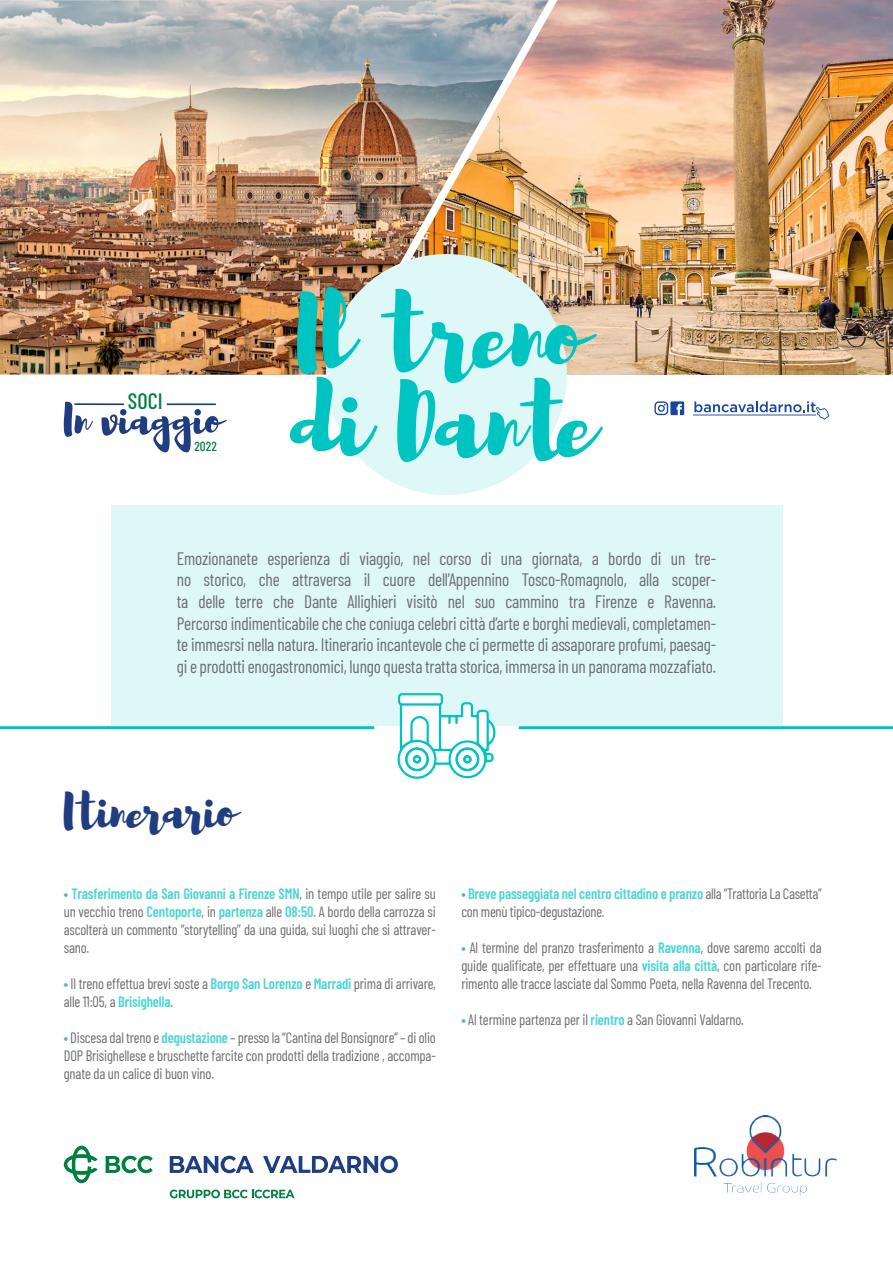
<style>
.page{position:relative;width:893px;height:1263px;background:#fff}
.page>*{position:absolute;margin:0;border:0;box-sizing:border-box;transform-origin:0 0}
.t1{font:101.25px/88.8px "Brusher";color:#00c4c2}
.t2{font:48px "Brusher";color:#1f3d80}
.t3{font:500 22.2px "Barlow Condensed";color:#008040}
.t4{font:18px/21.6px "Barlow Condensed";letter-spacing:-.01em;color:#6c6d70;text-align:justify;scale:.96 1}
.t5{font:15px/18px "Barlow Condensed";letter-spacing:-.01em;color:#6c6d70;text-align:justify;scale:.96 1}
.t6{font:500 13.2px "Barlow Condensed";color:#008040}
.s1{font-weight:600;color:#4db2d4}
.s2{font-weight:600;color:#4dd6d4}
</style>
<div class="page">
<div style="left:111px;top:506px;width:671px;height:220px;background:#def7f7"></div>
<img style="left:570px;top:0;width:323px;height:374px">
<img style="left:694px;top:1115px;width:142px;height:81px">
<img style="left:0;top:0;width:326px;height:374px">
<img style="left:326px;top:0;width:244px;height:394px">
<hr style="left:0;top:726px;width:374px;height:3px;background:#00c4c2">
<hr style="left:519px;top:726px;width:374px;height:3px;background:#00c4c2">
<svg style="left:397px;top:693px;width:99px;height:86px"></svg>
<svg style="left:170px;top:1156px;width:84px;height:17px"></svg>
<svg style="left:263px;top:1156px;width:135px;height:17px"></svg>
<svg style="left:170px;top:1189px;width:125px;height:9px"></svg>
<svg style="left:106px;top:1156px;width:47px;height:17px"></svg>
<svg style="left:64px;top:1146px;width:34px;height:37px"></svg>
<div style="left:326px;top:254px;width:241px;height:241px;background:#def7f7;border-radius:50%"></div>
<svg style="left:64px;top:402px;width:29px;height:35px"></svg>
<svg style="left:102px;top:409px;width:125px;height:43px"></svg>
<hr style="left:74px;top:403px;width:50px;height:2px;background:#1f3d80">
<hr style="left:167px;top:403px;width:49px;height:2px;background:#1f3d80">
<svg style="left:693px;top:401px;width:136px;height:18px"></svg>
<svg style="left:654px;top:401px;width:30px;height:14px"></svg>
<h3 class="t3" style="left:128px;top:385px;width:36px">SOCI</h3>
<p class="t6" style="left:194px;top:437px;width:24px">2022</p>
<h1 class="t1" style="left:290px;top:302px;width:307px">Il treno di Dante</h1>
<p class="t4" style="left:177px;top:546px;width:563px">Emozionanete esperienza di viaggio, nel corso di una giornata, a bordo di un tre&shy;no storico, che attraversa il cuore dell’Appennino Tosco-Romagnolo, alla scoper&shy;ta delle terre che Dante Allighieri visitò nel suo cammino tra Firenze e Ravenna.<br>Percorso indimenticabile che che coniuga celebri città d’arte e borghi medievali, completamen&shy;te immesrsi nella natura. Itinerario incantevole che ci permette di assaporare profumi, paesag&shy;gi e prodotti enogastronomici, lungo questa tratta storica, immersa in un panorama mozzafiato.</p>
<p class="t2" style="left:64px;top:785px;width:174px">Itinerario</p>
<p class="t5" style="left:64px;top:883px;width:389px"><span class="s1">•</span> <span class="s2">Trasferimento da San Giovanni a Firenze SMN</span>, in tempo utile per salire su un vecchio treno <span class="s2">Centoporte</span>, in <span class="s2">partenza</span> alle <span class="s2">08:50</span>. A bordo della carrozza si ascolterà un commento “storytelling” da una guida, sui luoghi che si attraver&shy;sano.</p>
<p class="t5" style="left:64px;top:973px;width:389px"><span class="s1">•</span> Il treno effettua brevi soste a <span class="s2">Borgo San Lorenzo</span> e <span class="s2">Marradi</span> prima di arrivare, alle 11:05, a <span class="s2">Brisighella</span>.</p>
<p class="t5" style="left:64px;top:1027px;width:389px"><span class="s1">•</span> Discesa dal treno e <span class="s2">degustazione</span> – presso la “Cantina del Bonsignore” – di olio DOP Brisighellese e bruschette farcite con prodotti della tradizione , accompa&shy;gnate da un calice di buon vino.</p>
<p class="t5" style="left:461px;top:883px;width:377px"><span class="s1">•</span> <span class="s2">Breve passeggiata nel centro cittadino e pranzo</span> alla “Trattoria La Casetta” con menù tipico-degustazione.</p>
<p class="t5" style="left:461px;top:937px;width:377px"><span class="s1">•</span> Al termine del pranzo trasferimento a <span class="s2">Ravenna</span>, dove saremo accolti da guide qualificate, per effettuare una <span class="s2">visita alla città</span>, con particolare rife&shy;rimento alle tracce lasciate dal Sommo Poeta, nella Ravenna del Trecento.</p>
<p class="t5" style="left:461px;top:1009px;width:296px"><span class="s1">•</span> Al termine partenza per il <span class="s2">rientro</span> a San Giovanni Valdarno.</p>
</div>
